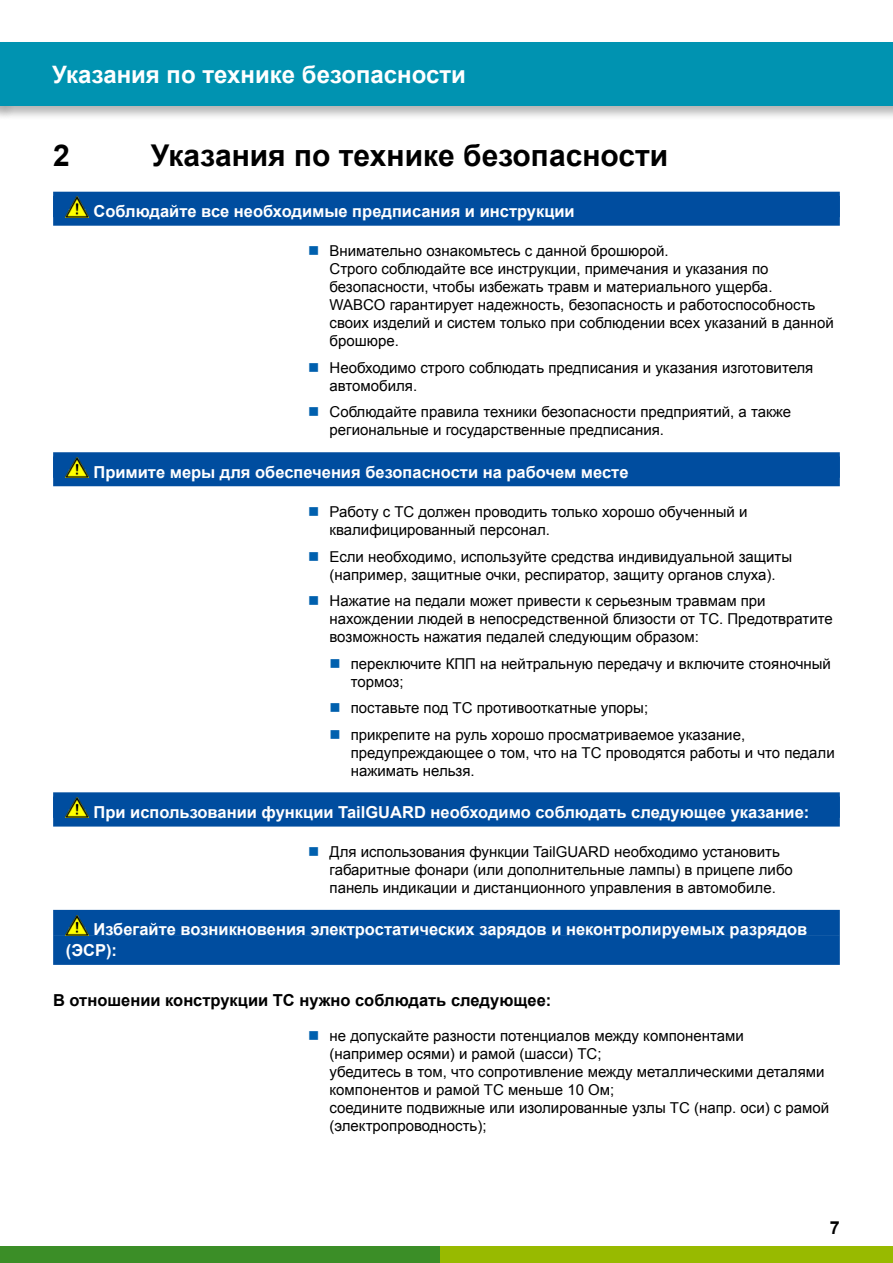
<style>
.page{position:relative;width:893px;height:1263px;background:#fff}
.page>*{position:absolute;margin:0;border:0;box-sizing:border-box;transform-origin:0 0}
.t1{font:700 30px "Arial";color:#000}
.t2{font:700 24px "Arial";color:#fff}
.t3{font:700 18px "Arial";color:#000}
.t4{font:700 16.5px/21px "Arial";color:#fff}
.t5{font:700 16.5px "Arial";color:#000}
.t6{font:15px/18px "Arial";color:#000}
</style>
<div class="page">
<div style="left:0;top:1246px;width:440px;height:17px;background:#3b8e27"></div>
<div style="left:440px;top:1246px;width:453px;height:17px;background:#98ba00"></div>
<div style="left:0;top:40px;width:893px;height:81px;background:#000;opacity:.3"></div>
<div style="left:0;top:43px;width:893px;height:63px;background:#0093b1"></div>
<div style="left:53px;top:192px;width:787px;height:25px;background:#004d9f"></div>
<div style="left:53px;top:196px;width:787px;height:30px;background:#004d9f"></div>
<img style="left:66px;top:197px;width:23px;height:20px">
<div style="left:53px;top:452px;width:787px;height:26px;background:#004d9f"></div>
<div style="left:53px;top:456px;width:787px;height:30px;background:#004d9f"></div>
<img style="left:66px;top:457px;width:23px;height:21px">
<div style="left:53px;top:792px;width:787px;height:26px;background:#004d9f"></div>
<div style="left:53px;top:796px;width:787px;height:30px;background:#004d9f"></div>
<img style="left:66px;top:797px;width:23px;height:21px">
<div style="left:53px;top:910px;width:787px;height:25px;background:#004d9f"></div>
<div style="left:53px;top:935px;width:787px;height:30px;background:#004d9f"></div>
<img style="left:66px;top:915px;width:23px;height:20px">
<h2 class="t2" style="left:52px;top:59px;width:415px">Указания по технике безопасности</h2>
<h1 class="t1" style="left:53px;top:136px;width:18px">2</h1>
<h1 class="t1" style="left:151px;top:136px;width:519px">Указания по технике безопасности</h1>
<p class="t4" style="left:94px;top:201px;width:483px">Соблюдайте все необходимые предписания и инструкции</p>
<p class="t6" style="left:330px;top:242px;width:506px">Внимательно ознакомьтесь с данной брошюрой.<br>Строго соблюдайте все инструкции, примечания и указания по безопасности, чтобы избежать травм и материального ущерба.<br>WABCO гарантирует надежность, безопасность и работоспособность своих изделий и систем только при соблюдении всех указаний в данной брошюре.</p>
<p class="t6" style="left:330px;top:359px;width:485px">Необходимо строго соблюдать предписания и указания изготовителя автомобиля.</p>
<p class="t6" style="left:329px;top:403px;width:463px">Соблюдайте правила техники безопасности предприятий, а также региональные и государственные предписания.</p>
<p class="t4" style="left:94px;top:462px;width:536px">Примите меры для обеспечения безопасности на рабочем месте</p>
<p class="t6" style="left:330px;top:503px;width:419px">Работу с ТС должен проводить только хорошо обученный и квалифицированный персонал.</p>
<p class="t6" style="left:330px;top:547px;width:464px">Если необходимо, используйте средства индивидуальной защиты (например, защитные очки, респиратор, защиту органов слуха).</p>
<p class="t6" style="left:329px;top:592px;width:505px">Нажатие на педали может привести к серьезным травмам при нахождении людей в непосредственной близости от ТС. Предотвратите возможность нажатия педалей следующим образом:</p>
<p class="t6" style="left:351px;top:654px;width:482px">переключите КПП на нейтральную передачу и включите стояночный тормоз;</p>
<p class="t6" style="left:351px;top:695px;width:396px;line-height:26.5px">поставьте под ТС противооткатные упоры;<br>прикрепите на руль хорошо просматриваемое указание,</p>
<p class="t6" style="left:351px;top:743px;width:485px">предупреждающее о том, что на ТС проводятся работы и что педали нажимать нельзя.</p>
<p class="t4" style="left:94px;top:802px;width:717px">При использовании функции TailGUARD необходимо соблюдать следующее указание:</p>
<p class="t6" style="left:330px;top:843px;width:465px">Для использования функции TailGUARD необходимо установить габаритные фонари (или дополнительные лампы) в прицепе либо панель индикации и дистанционного управления в автомобиле.</p>
<p class="t4" style="left:66px;top:919px;width:743px;text-indent:28px">Избегайте возникновения электростатических зарядов и неконтролируемых разрядов (ЭСР):</p>
<p class="t5" style="left:53px;top:989px;width:500px">В отношении конструкции ТС нужно соблюдать следующее:</p>
<p class="t6" style="left:330px;top:1027px;width:501px">не допускайте разности потенциалов между компонентами<br>(например осями) и рамой (шасси) ТС;<br>убедитесь в том, что сопротивление между металлическими деталями компонентов и рамой ТС меньше 10 Ом;<br>соедините подвижные или изолированные узлы ТС (напр. оси) с рамой (электропроводность);</p>
<p class="t3" style="left:830px;top:1215px;width:12px">7</p>
</div>
